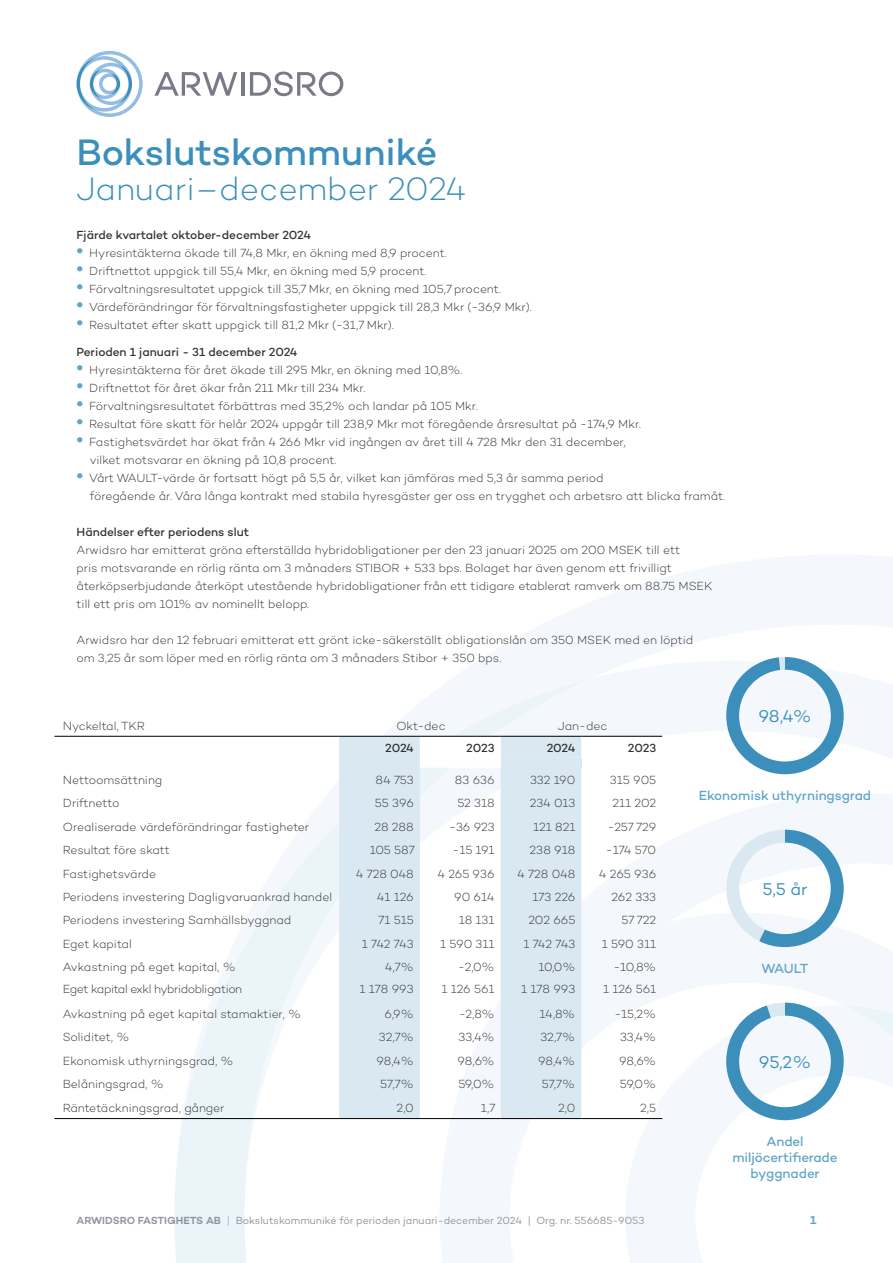
<style>
.page{position:relative;width:893px;height:1263px;background:#fff}
.page>*{position:absolute;margin:0;border:0;box-sizing:border-box;transform-origin:0 0}
.t1{font:500 37.5px "Campton";color:#3c8fba}
.t2{font:300 33px "Campton";color:#3c8fba}
.t3{font:17.4px "Campton";color:#3c8fba}
.t4{font:500 13.5px/16.2px "Campton";letter-spacing:-.01em;color:#63a5c8;text-align:center}
.t5{font:300 12px/18px "Campton";letter-spacing:-.005em;color:#333}
.t6{font:500 12px "Campton";letter-spacing:-.005em;color:#333}
.t7{font:300 12px "Campton";letter-spacing:-.035em;color:#333}
.t8{font:600 12px "Campton";color:#63a5c8}
.t9{font:10.5px "Campton";color:#93959f}
.s1{font-weight:500;font-size:21px;color:#63a5c8}
.s2{font-weight:600}
.s3{font-weight:300}
</style>
<div class="page">
<svg style="left:479px;top:555px;width:414px;height:106px;fill:#f4f8fc"></svg>
<svg style="left:452px;top:661px;width:441px;height:114px;fill:#f4f8fc"></svg>
<svg style="left:590px;top:794px;width:303px;height:209px;fill:#f4f8fc"></svg>
<svg style="left:174px;top:679px;width:416px;height:584px"></svg>
<div style="left:581px;top:922px;width:88px;height:81px;background:#f4f8fc"></div>
<hr style="left:241px;top:72px;width:4px;height:24px;background:#787a87">
<svg style="left:250px;top:72px;width:93px;height:24px"></svg>
<svg style="left:154px;top:72px;width:83px;height:24px"></svg>
<svg style="left:77px;top:51px;width:66px;height:66px"></svg>
<svg style="left:339px;top:737px;width:242px;height:266px;fill:#dae9f1"></svg>
<svg style="left:420px;top:737px;width:242px;height:31px"></svg>
<div style="left:501px;top:758px;width:80px;height:10px;background:#dae9f1"></div>
<hr style="left:54px;top:736px;width:285px;height:1px;background:#000">
<hr style="left:339px;top:736px;width:81px;height:1px;background:#000">
<hr style="left:420px;top:736px;width:81px;height:1px;background:#000">
<hr style="left:501px;top:736px;width:80px;height:1px;background:#000">
<hr style="left:581px;top:736px;width:81px;height:1px;background:#000">
<hr style="left:54px;top:1118px;width:285px;height:1px;background:#000">
<svg style="left:718px;top:830px;width:126px;height:117px"></svg>
<svg style="left:726px;top:657px;width:118px;height:117px"></svg>
<svg style="left:245px;top:1003px;width:648px;height:260px"></svg>
<h1 class="t1" style="left:77px;top:129px;width:362px">Bokslutskommuniké</h1>
<h2 class="t2" style="left:77px;top:168px;width:391px">Januari–december 2024</h2>
<p class="t6" style="left:77px;top:227px;width:236px">Fjärde kvartalet oktober-december 2024</p>
<p class="t5" style="left:77px;top:244px;width:372px"><span class="s1">•</span> Hyresintäkterna ökade till 74,8 Mkr, en ökning med 8,9 procent.</p>
<p class="t5" style="left:77px;top:262px;width:351px"><span class="s1">•</span> Driftnettot uppgick till 55,4 Mkr, en ökning med 5,9 procent.</p>
<p class="t5" style="left:77px;top:280px;width:426px"><span class="s1">•</span> Förvaltningsresultatet uppgick till 35,7 Mkr, en ökning med 105,7 procent.</p>
<p class="t5" style="left:77px;top:298px;width:457px"><span class="s1">•</span> Värdeförändringar för förvaltningsfastigheter uppgick till 28,3 Mkr (-36,9 Mkr).</p>
<p class="t5" style="left:77px;top:316px;width:319px"><span class="s1">•</span> Resultatet efter skatt uppgick till 81,2 Mkr (-31,7 Mkr).</p>
<p class="t6" style="left:77px;top:344px;width:223px">Perioden 1 januari - 31 december 2024</p>
<p class="t5" style="left:77px;top:361px;width:387px"><span class="s1">•</span> Hyresintäkterna för året ökade till 295 Mkr, en ökning med 10,8%.</p>
<p class="t5" style="left:77px;top:379px;width:290px"><span class="s1">•</span> Driftnettot för året ökar från 211 Mkr till 234 Mkr.</p>
<p class="t5" style="left:77px;top:397px;width:403px"><span class="s1">•</span> Förvaltningsresultatet förbättras med 35,2% och landar på 105 Mkr.</p>
<p class="t5" style="left:77px;top:415px;width:566px"><span class="s1">•</span> Resultat före skatt för helår 2024 uppgår till 238,9 Mkr mot föregående årsresultat på -174,9 Mkr.</p>
<p class="t5" style="left:90px;top:433px;width:538px;text-indent:-13px"><span class="s1">•</span> Fastighetsvärdet har ökat från 4 266 Mkr vid ingången av året till 4 728 Mkr den 31 december, vilket motsvarar en ökning på 10,8 procent.</p>
<p class="t5" style="left:90px;top:469px;width:637px;text-indent:-13px"><span class="s1">•</span> Vårt WAULT-värde är fortsatt högt på 5,5 år, vilket kan jämföras med 5,3 år samma period<br>föregående år. Våra långa kontrakt med stabila hyresgäster ger oss en trygghet och arbetsro att blicka framåt.</p>
<p class="t6" style="left:77px;top:524px;width:174px">Händelser efter periodens slut</p>
<p class="t5" style="left:77px;top:541px;width:638px">Arwidsro har emitterat gröna efterställda hybridobligationer per den 23 januari 2025 om 200 MSEK till ett<br>pris motsvarande en rörlig ränta om 3 månaders STIBOR + 533 bps. Bolaget har även genom ett frivilligt återköpserbjudande återköpt utestående hybridobligationer från ett tidigare etablerat ramverk om 88.75 MSEK till ett pris om 101% av nominellt belopp.</p>
<p class="t5" style="left:77px;top:631px;width:618px">Arwidsro har den 12 februari emitterat ett grönt icke-säkerställt obligationslån om 350 MSEK med en löptid om 3,25 år som löper med en rörlig ränta om 3 månaders Stibor + 350 bps.</p>
<p class="t5" style="left:63px;top:717px;width:84px">Nyckeltal, TKR</p>
<p class="t5" style="left:397px;top:717px;width:51px">Okt-dec</p>
<p class="t5" style="left:558px;top:717px;width:51px">Jan-dec</p>
<p class="t6" style="left:385px;top:740px;width:30px">2024</p>
<p class="t6" style="left:466px;top:740px;width:30px">2023</p>
<p class="t6" style="left:547px;top:740px;width:30px">2024</p>
<p class="t6" style="left:628px;top:740px;width:30px">2023</p>
<p class="t5" style="left:63px;top:771px;width:101px">Nettoomsättning</p>
<p class="t5" style="left:375px;top:771px;width:40px">84 753</p>
<p class="t5" style="left:455px;top:771px;width:41px">83 636</p>
<p class="t5" style="left:530px;top:771px;width:47px">332 190</p>
<p class="t5" style="left:610px;top:771px;width:48px">315 905</p>
<p class="t5" style="left:63px;top:794px;width:58px">Driftnetto</p>
<p class="t5" style="left:375px;top:794px;width:40px">55 396</p>
<p class="t5" style="left:457px;top:794px;width:39px">52 318</p>
<p class="t5" style="left:530px;top:794px;width:47px">234 013</p>
<p class="t5" style="left:612px;top:794px;width:45px">211 202</p>
<p class="t5" style="left:63px;top:817px;width:248px">Orealiserade värdeförändringar fastigheter</p>
<p class="t5" style="left:374px;top:817px;width:41px">28 288</p>
<p class="t5" style="left:449px;top:817px;width:47px">-36 923</p>
<p class="t5" style="left:533px;top:817px;width:44px">121 821</p>
<p class="t5" style="left:608px;top:817px;width:50px">-257 729</p>
<p class="t5" style="left:63px;top:841px;width:109px">Resultat före skatt</p>
<p class="t5" style="left:370px;top:841px;width:47px">105 587</p>
<p class="t5" style="left:452px;top:841px;width:44px">-15 191</p>
<p class="t5" style="left:530px;top:841px;width:47px">238 918</p>
<p class="t5" style="left:606px;top:841px;width:52px">-174 570</p>
<p class="t5" style="left:63px;top:864px;width:95px">Fastighetsvärde</p>
<p class="t5" style="left:356px;top:864px;width:60px">4 728 048</p>
<p class="t5" style="left:437px;top:864px;width:59px">4 265 936</p>
<p class="t5" style="left:517px;top:864px;width:60px">4 728 048</p>
<p class="t5" style="left:599px;top:864px;width:59px">4 265 936</p>
<p class="t5" style="left:63px;top:888px;width:271px">Periodens investering Dagligvaruankrad handel</p>
<p class="t5" style="left:377px;top:888px;width:38px">41 126</p>
<p class="t5" style="left:454px;top:888px;width:42px">90 614</p>
<p class="t5" style="left:532px;top:888px;width:44px">173 226</p>
<p class="t5" style="left:611px;top:888px;width:46px">262 333</p>
<p class="t5" style="left:63px;top:911px;width:230px">Periodens investering Samhällsbyggnad</p>
<p class="t5" style="left:378px;top:911px;width:37px">71 515</p>
<p class="t5" style="left:459px;top:911px;width:37px">18 131</p>
<p class="t5" style="left:528px;top:911px;width:49px">202 665</p>
<p class="t5" style="left:622px;top:911px;width:36px">57 722</p>
<p class="t5" style="left:63px;top:934px;width:70px">Eget kapital</p>
<p class="t5" style="left:362px;top:934px;width:53px">1 742 743</p>
<p class="t5" style="left:440px;top:934px;width:56px">1 590 311</p>
<p class="t5" style="left:523px;top:934px;width:53px">1 742 743</p>
<p class="t5" style="left:602px;top:934px;width:56px">1 590 311</p>
<p class="t5" style="left:63px;top:958px;width:174px">Avkastning på eget kapital, %</p>
<p class="t5" style="left:385px;top:958px;width:31px">4,7%</p>
<p class="t5" style="left:458px;top:958px;width:38px">-2,0%</p>
<p class="t5" style="left:538px;top:958px;width:38px">10,0%</p>
<p class="t5" style="left:613px;top:958px;width:44px">-10,8%</p>
<p class="t7" style="left:63px;top:982px;width:181px">Eget kapital exkl hybridobligation</p>
<p class="t5" style="left:360px;top:980px;width:56px">1 178 993</p>
<p class="t5" style="left:442px;top:980px;width:54px">1 126 561</p>
<p class="t5" style="left:521px;top:980px;width:56px">1 178 993</p>
<p class="t5" style="left:603px;top:980px;width:54px">1 126 561</p>
<p class="t5" style="left:63px;top:1005px;width:240px">Avkastning på eget kapital stamaktier, %</p>
<p class="t5" style="left:384px;top:1005px;width:31px">6,9%</p>
<p class="t5" style="left:459px;top:1005px;width:37px">-2,8%</p>
<p class="t5" style="left:539px;top:1005px;width:37px">14,8%</p>
<p class="t5" style="left:614px;top:1005px;width:43px">-15,2%</p>
<p class="t5" style="left:63px;top:1028px;width:68px">Soliditet, %</p>
<p class="t5" style="left:379px;top:1028px;width:36px">32,7%</p>
<p class="t5" style="left:458px;top:1028px;width:38px">33,4%</p>
<p class="t5" style="left:540px;top:1028px;width:36px">32,7%</p>
<p class="t5" style="left:620px;top:1028px;width:38px">33,4%</p>
<p class="t5" style="left:63px;top:1051px;width:172px">Ekonomisk uthyrningsgrad, %</p>
<p class="t5" style="left:376px;top:1051px;width:39px">98,4%</p>
<p class="t5" style="left:457px;top:1051px;width:39px">98,6%</p>
<p class="t5" style="left:538px;top:1051px;width:39px">98,4%</p>
<p class="t5" style="left:619px;top:1051px;width:39px">98,6%</p>
<p class="t5" style="left:63px;top:1075px;width:102px">Belåningsgrad, %</p>
<p class="t5" style="left:380px;top:1075px;width:35px">57,7%</p>
<p class="t5" style="left:458px;top:1075px;width:38px">59,0%</p>
<p class="t5" style="left:542px;top:1075px;width:35px">57,7%</p>
<p class="t5" style="left:620px;top:1075px;width:38px">59,0%</p>
<p class="t5" style="left:63px;top:1098px;width:163px">Räntetäckningsgrad, gånger</p>
<p class="t5" style="left:397px;top:1098px;width:19px">2,0</p>
<p class="t5" style="left:481px;top:1098px;width:16px">1,7</p>
<p class="t5" style="left:558px;top:1098px;width:19px">2,0</p>
<p class="t5" style="left:640px;top:1098px;width:17px">2,5</p>
<h3 class="t3" style="left:758px;top:705px;width:55px">98,4%</h3>
<p class="t4" style="left:699px;top:787px;width:174px">Ekonomisk uthyrningsgrad</p>
<h3 class="t3" style="left:762px;top:878px;width:47px">5,5 år</h3>
<p class="t4" style="left:761px;top:960px;width:48px">WAULT</p>
<h3 class="t3" style="left:759px;top:1051px;width:54px">95,2%</h3>
<p class="t4" style="left:732px;top:1132px;width:106px">Andel miljöcertifierade byggnader</p>
<p class="t9" style="left:77px;top:1214px;width:569px"><span class="s2">ARWIDSRO FASTIGHETS AB</span> <span class="s3">|</span> Bokslutskommuniké för perioden januari-december 2024 | Org. nr. 556685-9053</p>
<p class="t8" style="left:810px;top:1212px;width:8px">1</p>
</div>
